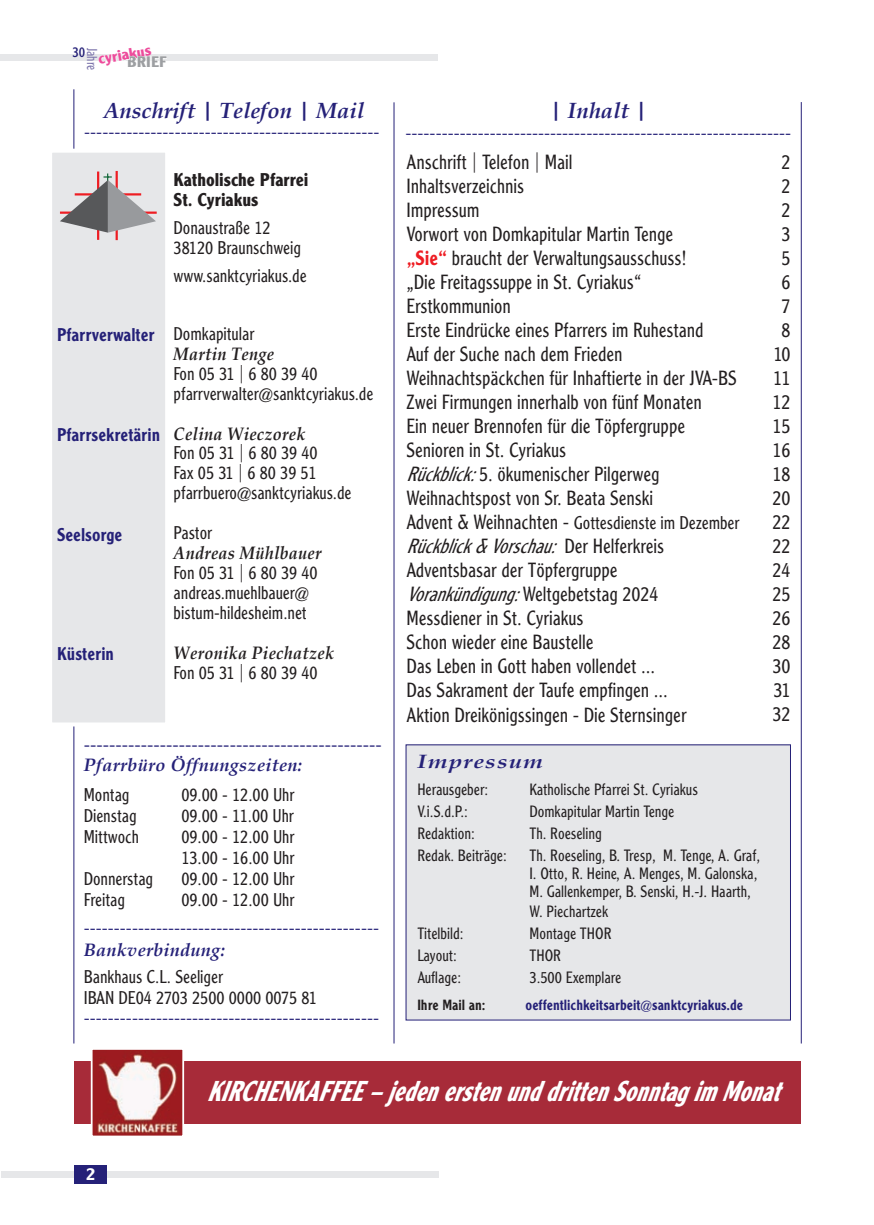
<style>
.page{position:relative;width:874px;height:1225px;background:#fff}
.page>*{position:absolute;margin:0;border:0;box-sizing:border-box;transform-origin:0 0}
.t1{font:italic 700 28px "AT Clearface Gothic";color:#fff;scale:.75 1}
.t2{font:italic 700 22px "Book Antiqua";color:#252178}
.t3{font:300 20px/24px "AT Clearface Gothic";color:#231f20;scale:.9 1}
.t4{font:italic 700 19.2px "Book Antiqua";letter-spacing:.05em;color:#252178;scale:1.23 1}
.t5{font:300 18px/20px "AT Clearface Gothic";color:#231f20;scale:.9 1}
.t6{font:italic 700 18px "Book Antiqua";letter-spacing:.02em;color:#231f20;scale:.9 1}
.t7{font:300 18px "AT Clearface Gothic";color:#252178}
.t8{font:500 18px "AT Clearface Gothic";color:#252178;scale:.9 1}
.t9{font:italic 700 18px "Book Antiqua";letter-spacing:.02em;color:#252178}
.t10{font:700 18px/20px "AT Clearface Gothic";color:#231f20;scale:.9 1}
.t11{font:300 17.2px "AT Clearface Gothic";color:#252178}
.t12{font:500 17.2px "AT Clearface Gothic";color:#fff}
.t13{font:300 16px/18px "AT Clearface Gothic";color:#231f20;scale:.9 1}
.t14{font:700 15px "AT Clearface Gothic";color:#ed4c9c}
.t15{font:700 15px "AT Clearface Gothic";color:#9d9fa2}
.t16{font:500 14.4px "AT Clearface Gothic";color:#252178;scale:.9 1}
.t17{font:500 14.4px "AT Clearface Gothic";color:#231f20;scale:.9 1}
.t18{font:300 14px "AT Clearface Gothic";color:#7b74ab;scale:.85 1}
.t19{font:14px "AT Clearface Gothic";color:#252178;scale:.85 1}
.s1{font-weight:500;color:#ee1d23}
.s2{font-style:italic}
.s3{font-size:20px}
</style>
<div class="page">
<hr style="left:73px;top:89px;width:1px;height:954px;background:#252178">
<hr style="left:393px;top:102px;width:1px;height:941px;background:#252178">
<div style="left:0;top:54px;width:437px;height:6px;background:#e6e7e9"></div>
<svg style="left:98px;top:54px;width:69px;height:7px"></svg>
<div style="left:1px;top:1171px;width:437px;height:6px;background:#e6e7e9"></div>
<div style="left:75px;top:1165px;width:32px;height:18px;background:#252178"></div>
<div style="left:52px;top:147px;width:113px;height:581px;background:#e6e7e9"></div>
<hr style="left:800px;top:102px;width:1px;height:941px;background:#252178">
<div style="left:406px;top:745px;width:384px;height:275px;background:#e6e7e9"></div>
<svg style="left:58px;top:169px;width:101px;height:73px;background:#bfbabc"></svg>
<div style="left:74px;top:1061px;width:725px;height:62px;background:#a72b39"></div>
<img style="left:94px;top:1051px;width:87px;height:83px">
<div style="left:91px;top:1048px;width:93px;height:89px;border:2px solid #fff"></div>
<p class="t19" style="left:72px;top:43px;width:17px">30</p>
<p class="t14" style="left:97px;top:50px;width:55px;rotate:-10deg">cyriakus</p>
<p class="t18" style="left:100px;top:48px;width:28px;rotate:90deg">Jahre</p>
<p class="t15" style="left:127px;top:52px;width:41px">BRIEF</p>
<p class="t2" style="left:104px;top:95px;width:262px">Anschrift | Telefon | Mail</p>
<p class="t11" style="left:84px;top:122px;width:296px">-------------------------------------------------</p>
<p class="t10" style="left:173px;top:169px;width:151px">Katholische Pfarrei<br>St. Cyriakus</p>
<p class="t5" style="left:173px;top:217px;width:143px">Donaustraße 12<br>38120 Braunschweig</p>
<p class="t5" style="left:173px;top:265px;width:149px">www.sanktcyriakus.de</p>
<p class="t8" style="left:57px;top:323px;width:110px">Pfarrverwalter</p>
<p class="t8" style="left:57px;top:423px;width:116px">Pfarrsekretärin</p>
<p class="t8" style="left:57px;top:522px;width:74px">Seelsorge</p>
<p class="t8" style="left:57px;top:642px;width:65px">Küsterin</p>
<p class="t5" style="left:173px;top:323px;width:91px">Domkapitular</p>
<p class="t6" style="left:173px;top:341px;width:113px">Martin Tenge</p>
<p class="t5" style="left:173px;top:363px;width:223px">Fon 05 31 | 6 80 39 40 pfarrverwalter@sanktcyriakus.de</p>
<p class="t6" style="left:173px;top:421px;width:148px">Celina Wieczorek</p>
<p class="t5" style="left:173px;top:443px;width:199px">Fon 05 31 | 6 80 39 40<br>Fax 05 31 | 6 80 39 51 pfarrbuero@sanktcyriakus.de</p>
<p class="t5" style="left:173px;top:523px;width:45px">Pastor</p>
<p class="t6" style="left:173px;top:540px;width:165px">Andreas Mühlbauer</p>
<p class="t5" style="left:173px;top:562px;width:161px">Fon 05 31 | 6 80 39 40 andreas.muehlbauer@ bistum-hildesheim.net</p>
<p class="t6" style="left:173px;top:640px;width:180px">Weronika Piechatzek</p>
<p class="t5" style="left:173px;top:662px;width:161px">Fon 05 31 | 6 80 39 40</p>
<p class="t7" style="left:84px;top:733px;width:299px">-----------------------------------------------</p>
<p class="t9" style="left:84px;top:752px;width:220px">Pfarrbüro Öffnungszeiten:</p>
<p class="t5" style="left:84px;top:784px;width:52px">Montag</p>
<p class="t5" style="left:181px;top:784px;width:127px">09.00 - 12.00 Uhr</p>
<p class="t5" style="left:84px;top:805px;width:60px">Dienstag</p>
<p class="t5" style="left:181px;top:805px;width:127px">09.00 - 11.00 Uhr</p>
<p class="t5" style="left:84px;top:826px;width:63px">Mittwoch</p>
<p class="t5" style="left:181px;top:825px;width:127px;line-height:21px">09.00 - 12.00 Uhr<br>13.00 - 16.00 Uhr</p>
<p class="t5" style="left:84px;top:868px;width:78px">Donnerstag</p>
<p class="t5" style="left:181px;top:868px;width:127px">09.00 - 12.00 Uhr</p>
<p class="t5" style="left:84px;top:889px;width:47px">Freitag</p>
<p class="t5" style="left:181px;top:889px;width:127px">09.00 - 12.00 Uhr</p>
<p class="t11" style="left:84px;top:917px;width:296px">-------------------------------------------------</p>
<p class="t9" style="left:84px;top:937px;width:143px">Bankverbindung:</p>
<p class="t5" style="left:84px;top:965px;width:260px;line-height:21px">Bankhaus C.L. Seeliger<br>IBAN DE04 2703 2500 0000 0075 81</p>
<p class="t11" style="left:84px;top:1007px;width:296px">-------------------------------------------------</p>
<p class="t2" style="left:548px;top:96px;width:100px">| Inhalt |</p>
<p class="t11" style="left:405px;top:122px;width:387px">----------------------------------------------------------------</p>
<p class="t3" style="left:406px;top:149px;width:368px">Anschrift | Telefon | Mail<br>Inhaltsverzeichnis<br>Impressum<br>Vorwort von Domkapitular Martin Tenge<br><span class="s1">„Sie“</span> braucht der Verwaltungsausschuss!<br>„Die Freitagssuppe in St. Cyriakus“ Erstkommunion<br>Erste Eindrücke eines Pfarrers im Ruhestand<br>Auf der Suche nach dem Frieden Weihnachtspäckchen für Inhaftierte in der JVA-BS Zwei Firmungen innerhalb von fünf Monaten<br>Ein neuer Brennofen für die Töpfergruppe Senioren in St. Cyriakus<br><span class="s2">Rückblick:</span>5. ökumenischer Pilgerweg Weihnachtspost von Sr. Beata Senski</p>
<p class="t5" style="left:406px;top:512px;width:371px"><span class="s3">Advent &amp; Weihnachten -</span> Gottesdienste im Dezember</p>
<p class="t3" style="left:406px;top:533px;width:313px"><span class="s2">Rückblick&amp;Vorschau:</span>D e r H e l f e r k r e i s Adventsbasar der Töpfergruppe <span class="s2">Vorankündigung:</span>Weltgebetstag 2024<br>Messdiener in St. Cyriakus<br>Schon wieder eine Baustelle<br>Das Leben in Gott haben vollendet ...<br>Das Sakrament der Taufe empfingen ...<br>Aktion Dreikönigssingen - Die Sternsinger</p>
<p class="t4" style="left:417px;top:748px;width:103px">Impressum</p>
<p class="t13" style="left:417px;top:780px;width:80px">Herausgeber:</p>
<p class="t13" style="left:529px;top:780px;width:188px">Katholische Pfarrei St. Cyriakus</p>
<p class="t13" style="left:417px;top:802px;width:57px">V.i.S.d.P.:</p>
<p class="t13" style="left:529px;top:802px;width:162px">Domkapitular Martin Tenge</p>
<p class="t13" style="left:417px;top:824px;width:65px">Redaktion:</p>
<p class="t13" style="left:529px;top:824px;width:82px">Th. Roeseling</p>
<p class="t13" style="left:417px;top:846px;width:101px">Redak. Beiträge:</p>
<p class="t13" style="left:529px;top:846px;width:257px">Th. Roeseling, B. Tresp, M. Tenge, A. Graf,<br>I. Otto, R. Heine, A. Menges, M. Galonska,<br>M. Gallenkemper, B. Senski, H.-J. Haarth,</p>
<p class="t13" style="left:529px;top:902px;width:89px">W. Piechartzek</p>
<p class="t13" style="left:417px;top:924px;width:53px">Titelbild:</p>
<p class="t13" style="left:529px;top:924px;width:92px">Montage THOR</p>
<p class="t13" style="left:417px;top:946px;width:45px">Layout:</p>
<p class="t13" style="left:529px;top:946px;width:36px">THOR</p>
<p class="t13" style="left:417px;top:968px;width:50px">Auflage:</p>
<p class="t13" style="left:529px;top:968px;width:103px">3.500 Exemplare</p>
<p class="t17" style="left:417px;top:996px;width:77px">Ihre Mail an:</p>
<p class="t16" style="left:525px;top:996px;width:243px">oeffentlichkeitsarbeit@sanktcyriakus.de</p>
<p class="t3" style="left:772px;top:149px;width:21px;text-align:center">2<br>2<br>2<br>3<br>5<br>6<br>7<br>8<br>10<br>11<br>12<br>15<br>16<br>18<br>20<br>22<br>22<br>24<br>25<br>26<br>28<br>30<br>31<br>32</p>
<p class="t12" style="left:86px;top:1163px;width:11px">2</p>
<h1 class="t1" style="left:207px;top:1073px;width:780px">KIRCHENKAFFEE–jedenerstenunddrittenSonntagimMonat</h1>
</div>
